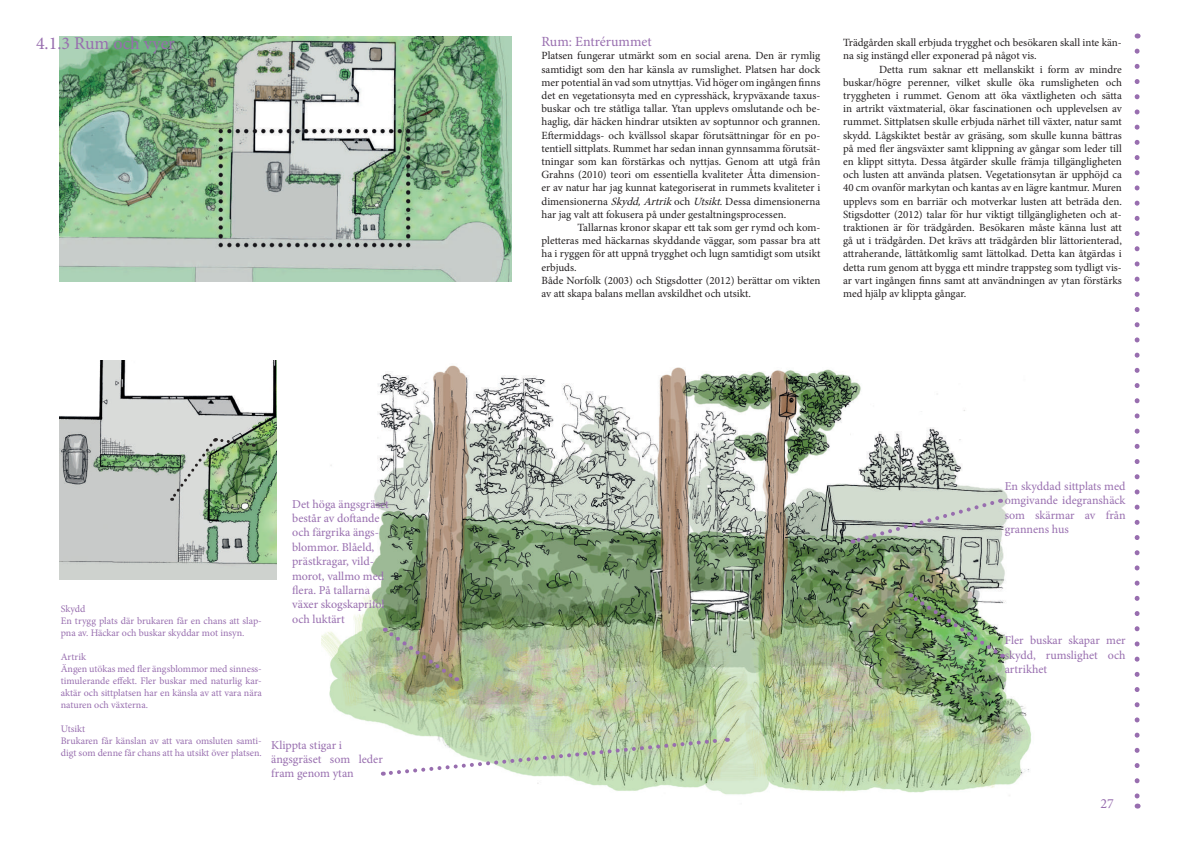
<style>
.page{position:relative;width:1191px;height:842px;background:#fff}
.page>*{position:absolute;margin:0;border:0;box-sizing:border-box;transform-origin:0 0}
.t1{font:18px "Minion Pro";color:#986eaf}
.t2{font:14px "Minion Pro";color:#986eaf}
.t3{font:12px/14.4px "Minion Pro";color:#986eaf;text-align:justify}
.t4{font:11px/13.2px "Minion Pro";color:#231f20;text-align:justify}
.t5{font:10px/12px "Minion Pro";letter-spacing:-.005em;color:#986eaf}
.s1{font-style:italic}
</style>
<div class="page">
<img style="left:60px;top:36px;width:451px;height:245px">
<svg style="left:1134px;top:51px;width:5px;height:757px"></svg>
<img style="left:60px;top:360px;width:217px;height:219px">
<img style="left:322px;top:365px;width:709px;height:430px">
<svg style="left:851px;top:498px;width:150px;height:47px;background:#bdc6bb"></svg>
<img style="left:908px;top:592px;width:95px;height:66px">
<svg style="left:383px;top:736px;width:345px;height:41px"></svg>
<img style="left:385px;top:628px;width:73px;height:55px">
<img style="left:169px;top:437px;width:85px;height:64px">
<h1 class="t1" style="left:36px;top:31px;width:140px">4.1.3 Rum och vyer</h1>
<p class="t5" style="left:61px;top:602px;width:202px">Skydd<br>En trygg plats där brukaren får en chans att slap&shy;pna av. Häckar och buskar skyddar mot insyn.</p>
<p class="t5" style="left:61px;top:650px;width:202px">Artrik<br>Ängen utökas med fler ängsblommor med sinness&shy;timulerande effekt. Fler buskar med naturlig kar&shy;aktär och sittplatsen har en känsla av att vara nära naturen och växterna.</p>
<p class="t5" style="left:61px;top:722px;width:202px">Utsikt<br>Brukaren får känslan av att vara omsluten samti&shy;digt som denne får chans att ha utsikt över platsen.</p>
<p class="t3" style="left:292px;top:497px;width:98px;text-align:left">Det höga ängsgräset består av doftande och färgrika ängs&shy;blommor. Blåeld, prästkragar, vild&shy;morot, vallmo med flera. På tallarna växer skogskaprifol och luktärt</p>
<p class="t3" style="left:271px;top:737px;width:113px;text-align:left">Klippta stigar i ängsgräset som leder fram genom ytan</p>
<p class="t2" style="left:541px;top:32px;width:112px">Rum: Entrérummet</p>
<p class="t4" style="left:541px;top:49px;width:280px">Platsen fungerar utmärkt som en social arena. Den är rymlig samtidigt som den har känsla av rumslighet. Platsen har dock mer potential än vad som utnyttjas. Vid höger om ingången finns det en vegetationsyta med en cypresshäck, krypväxande taxus&shy;buskar och tre ståtliga tallar. Ytan upplevs omslutande och be&shy;haglig, där häcken hindrar utsikten av soptunnor och grannen.<br>Eftermiddags- och kvällssol skapar förutsättningar för en po&shy;tentiell sittplats. Rummet har sedan innan gynnsamma förutsät&shy;tningar som kan förstärkas och nyttjas. Genom att utgå från Grahns (2010) teori om essentiella kvaliteter Åtta dimension&shy;er av natur har jag kunnat kategoriserat in rummets kvaliteter i dimensionerna <span class="s1">Skydd,Artrik</span>och <span class="s1">Utsikt</span>. Dessa dimensionerna har jag valt att fokusera på under gestaltningsprocessen.</p>
<p class="t4" style="left:541px;top:221px;width:280px;text-align:left;text-indent:36px">Tallarnas kronor skapar ett tak som ger rymd och kom&shy;pletteras med häckarnas skyddande väggar, som passar bra att ha i ryggen för att uppnå trygghet och lugn samtidigt som utsikt erbjuds.<br>Både Norfolk (2003) och Stigsdotter (2012) berättar om vikten av att skapa balans mellan avskildhet och utsikt.</p>
<p class="t4" style="left:843px;top:36px;width:280px">Trädgården skall erbjuda trygghet och besökaren skall inte kän&shy;na sig instängd eller exponerad på något vis.</p>
<p class="t4" style="left:843px;top:63px;width:280px;text-indent:36px">Detta rum saknar ett mellanskikt i form av mindre buskar/högre perenner, vilket skulle öka rumsligheten och tryggheten i rummet. Genom att öka växtligheten och sätta in artrikt växtmaterial, ökar fascinationen och upplevelsen av rummet. Sittplatsen skulle erbjuda närhet till växter, natur samt skydd. Lågskiktet består av gräsäng, som skulle kunna bättras på med fler ängsväxter samt klippning av gångar som leder till en klippt sittyta. Dessa åtgärder skulle främja tillgängligheten och lusten att använda platsen. Vegetationsytan är upphöjd ca 40 cm ovanför markytan och kantas av en lägre kantmur. Muren upplevs som en barriär och motverkar lusten att beträda den.<br>Stigsdotter (2012) talar för hur viktigt tillgängligheten och at&shy;traktionen är för trädgården. Besökaren måste känna lust att gå ut i trädgården. Det krävs att trädgården blir lättorienterad, attraherande, lättåtkomlig samt lättolkad. Detta kan åtgärdas i detta rum genom att bygga ett mindre trappsteg som tydligt vis&shy;ar vart ingången finns samt att användningen av ytan förstärks med hjälp av klippta gångar.</p>
<p class="t3" style="left:1004px;top:479px;width:122px">En skyddad sittplats med omgivande idegranshäck som skärmar av från grannens hus</p>
<p class="t3" style="left:1004px;top:633px;width:122px">Fler buskar skapar mer skydd, rumslighet och artrikhet</p>
<p class="t2" style="left:1100px;top:794px;width:15px">27</p>
</div>
